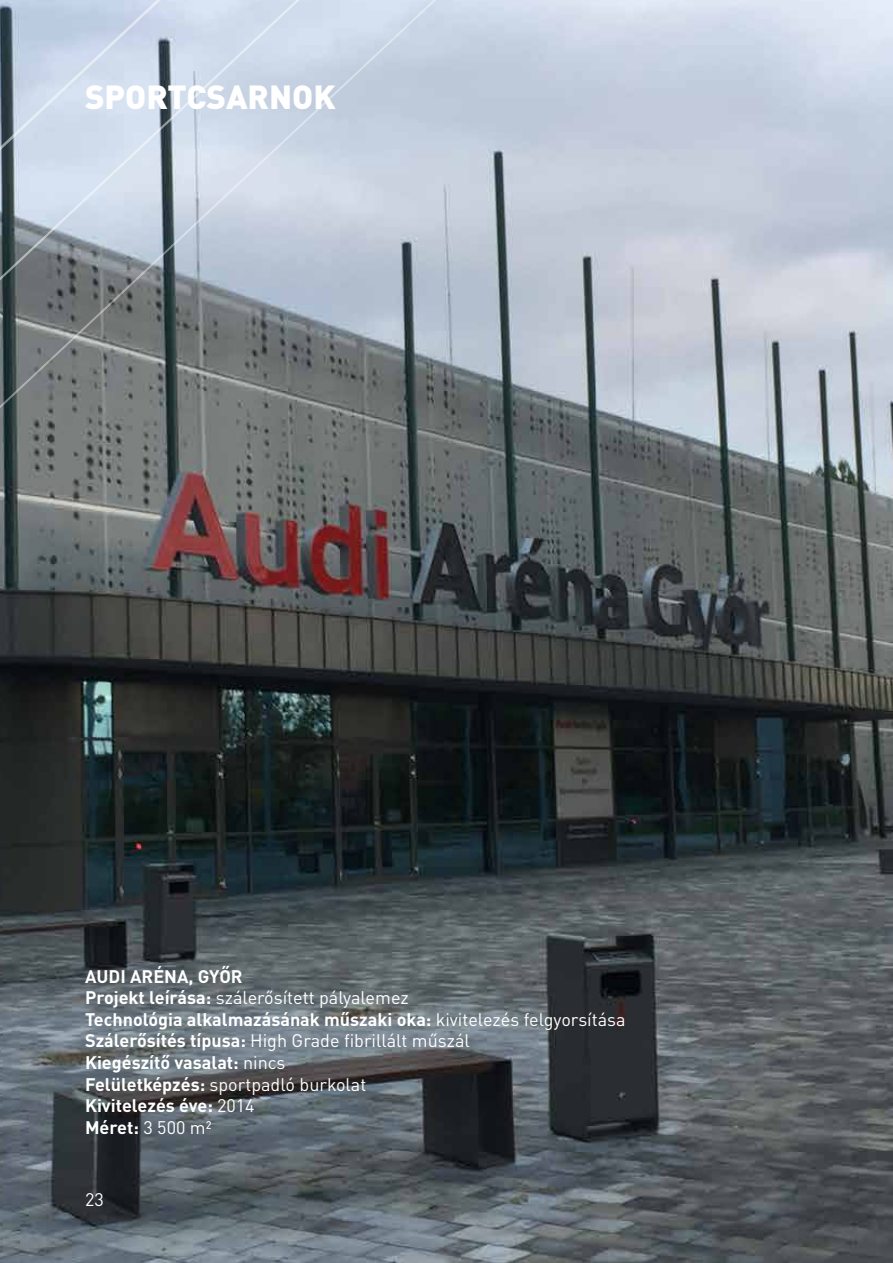
<style>
.page{position:relative;width:893px;height:1263px;background:#fff}
.page>*{position:absolute;margin:0;border:0;box-sizing:border-box;transform-origin:0 0}
.t1{font:900 33px "DIN Pro";color:#fff}
.t2{font:700 18px/21.6px "DIN Pro";color:#fff}
.t3{font:18px "DIN Pro";color:#fff}
.s1{font-weight:400}
</style>
<div class="page">
<img style="left:0;top:0;width:893px;height:1263px">
<svg style="left:0;top:0;width:454px;height:442px;background:#a4adb8"></svg>
<h1 class="t1" style="left:85px;top:69px;width:252px">SPORTCSARNOK</h1>
<p class="t2" style="left:85px;top:963px;width:542px">AUDI ARÉNA, GYŐR<br>Projekt leírása: <span class="s1">szálerősített pályalemez<br></span>Technológia alkalmazásának műszaki oka: <span class="s1">kivitelezés felgyorsítása </span>Szálerősítés típusa: <span class="s1">High Grade fibrillált műszál<br></span>Kiegészítő vasalat: <span class="s1">nincs<br></span>Felületképzés: <span class="s1">sportpadló burkolat<br></span>Kivitelezés éve: <span class="s1">2014<br></span>Méret: <span class="s1">3 500 m2</span></p>
<p class="t3" style="left:85px;top:1185px;width:20px">23</p>
</div>
